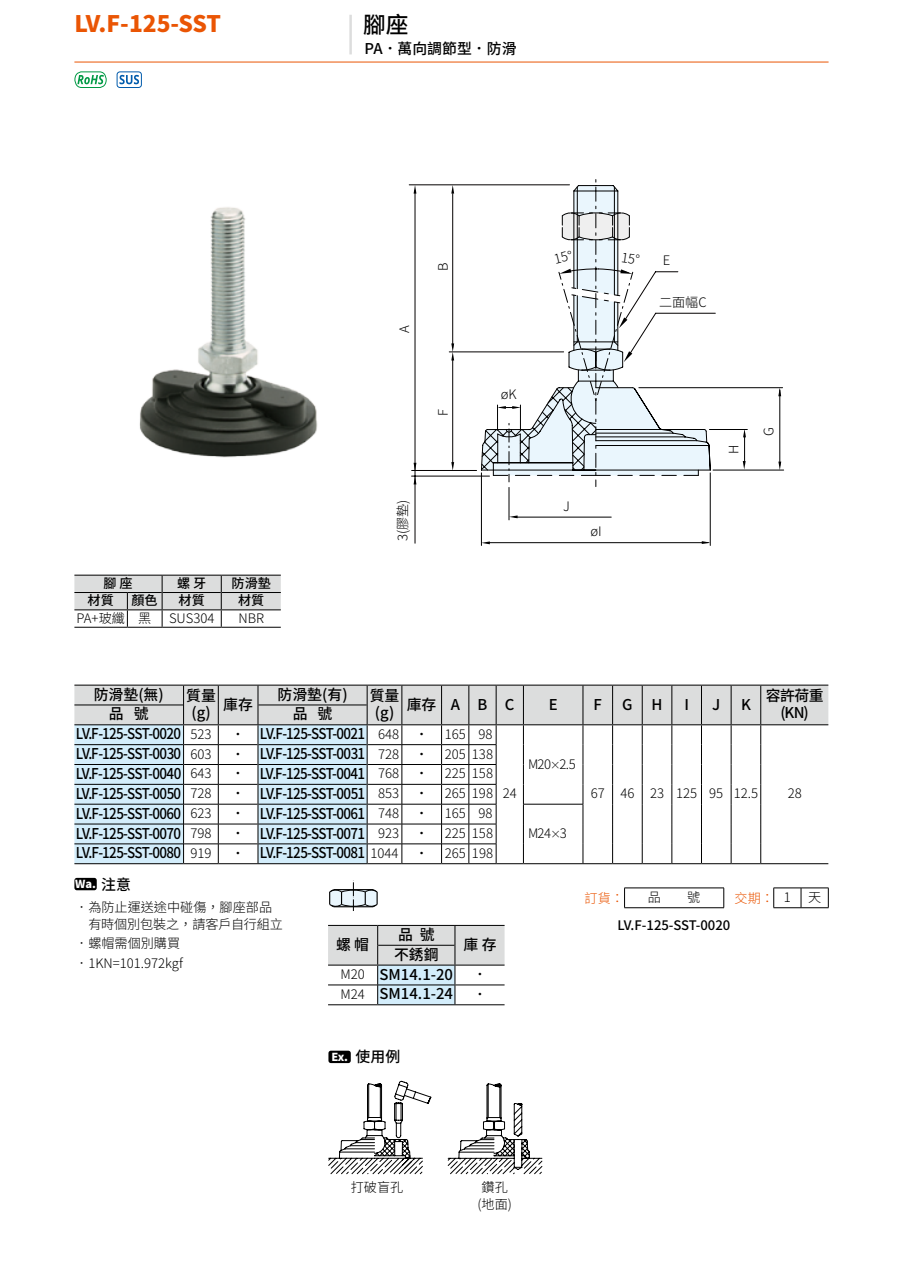
<style>
.page{position:relative;width:903px;height:1275px;background:#fff}
.page>*{position:absolute;margin:0;border:0;box-sizing:border-box;transform-origin:0 0}
.t1{font:800 22.75px "Source Han Sans TC";letter-spacing:-.02em;color:#ea5504}
.t2{font:500 22.75px "Source Han Sans TC";color:#000}
.t3{font:500 14.88px "Source Han Sans TC";letter-spacing:-.05em;color:#000;scale:.9 1}
.t4{font:500 14.88px/17.8px "Source Han Sans TC";letter-spacing:-.05em;color:#000;text-align:center}
.t5{font:500 14.88px/20.1px "Source Han Sans TC";color:#000}
.t6{font:300 13.12px/17.5px "Source Han Sans TC";color:#000}
.t7{font:500 13.12px "Source Han Sans TC";color:#000}
.t8{font:300 13.12px "Source Han Sans TC";color:#ea5504}
.t9{font:800 11.03px "Source Han Sans TC";color:#fff}
.s1{font-weight:300;font-size:13.12px}
.s2{font-size:10.5px}
.s3{font-weight:500;font-size:14.88px;color:#000}
.s4{color:#000}
</style>
<div class="page">
<hr style="left:411px;top:476px;width:78px;height:1px;background:#040000">
<hr style="left:415px;top:190px;width:1px;height:353px;background:#040000">
<hr style="left:412px;top:470px;width:65px;height:1px;background:#040000">
<hr style="left:452px;top:359px;width:1px;height:104px;background:#040000">
<hr style="left:409px;top:185px;width:160px;height:1px;background:#040000">
<hr style="left:449px;top:352px;width:115px;height:1px;background:#040000">
<hr style="left:452px;top:194px;width:1px;height:153px;background:#040000">
<svg style="left:451px;top:185px;width:3px;height:9px"></svg>
<svg style="left:414px;top:185px;width:2px;height:9px"></svg>
<svg style="left:451px;top:462px;width:3px;height:8px"></svg>
<svg style="left:451px;top:343px;width:3px;height:17px"></svg>
<svg style="left:743px;top:430px;width:3px;height:7px"></svg>
<svg style="left:778px;top:388px;width:3px;height:8px"></svg>
<svg style="left:482px;top:541px;width:8px;height:3px"></svg>
<svg style="left:702px;top:541px;width:8px;height:3px"></svg>
<svg style="left:510px;top:515px;width:7px;height:3px"></svg>
<svg style="left:414px;top:463px;width:2px;height:21px"></svg>
<svg style="left:743px;top:461px;width:2px;height:9px"></svg>
<svg style="left:778px;top:462px;width:3px;height:8px"></svg>
<hr style="left:639px;top:387px;width:143px;height:1px;background:#000">
<hr style="left:779px;top:390px;width:1px;height:75px;background:#000">
<hr style="left:709px;top:429px;width:38px;height:1px;background:#000">
<hr style="left:713px;top:470px;width:71px;height:1px;background:#000">
<hr style="left:744px;top:433px;width:1px;height:32px;background:#000">
<hr style="left:509px;top:487px;width:1px;height:33px;background:#000">
<hr style="left:515px;top:517px;width:96px;height:1px;background:#000">
<hr style="left:481px;top:473px;width:1px;height:72px;background:#000">
<hr style="left:710px;top:473px;width:1px;height:72px;background:#000">
<hr style="left:488px;top:542px;width:220px;height:1px;background:#000">
<div style="left:328px;top:1051px;width:23px;height:12px;background:#000;border-radius:2px"></div>
<img style="left:139px;top:207px;width:179px;height:251px">
<svg style="left:329px;top:882px;width:49px;height:29px"></svg>
<svg style="left:328px;top:925px;width:176px;height:80px"></svg>
<hr style="left:328px;top:965px;width:50px;height:1px;background:#000">
<hr style="left:455px;top:965px;width:49px;height:1px;background:#000">
<hr style="left:378px;top:965px;width:77px;height:1px;background:#000">
<hr style="left:74px;top:627px;width:53px;height:1px;background:#000">
<hr style="left:127px;top:627px;width:35px;height:1px;background:#000">
<hr style="left:162px;top:627px;width:59px;height:1px;background:#000">
<hr style="left:221px;top:627px;width:60px;height:1px;background:#000">
<svg style="left:74px;top:575px;width:207px;height:52px"></svg>
<svg style="left:74px;top:685px;width:754px;height:179px"></svg>
<hr style="left:701px;top:724px;width:30px;height:1px;background:#000">
<hr style="left:731px;top:724px;width:30px;height:1px;background:#000">
<hr style="left:761px;top:724px;width:67px;height:1px;background:#000">
<hr style="left:624px;top:888px;width:100px;height:1px;background:#000">
<svg style="left:624px;top:888px;width:1px;height:19px"></svg>
<svg style="left:723px;top:888px;width:1px;height:19px"></svg>
<hr style="left:624px;top:907px;width:100px;height:1px;background:#000">
<svg style="left:773px;top:888px;width:56px;height:20px"></svg>
<div style="left:74px;top:878px;width:23px;height:12px;background:#000;border-radius:2px"></div>
<svg style="left:328px;top:1081px;width:215px;height:93px"></svg>
<div style="left:74px;top:71px;width:33px;height:17px;border:1px solid #094;border-radius:7px"></div>
<svg style="left:77px;top:75px;width:27px;height:9px"></svg>
<div style="left:117px;top:71px;width:25px;height:17px;border:1px solid #005bac;border-radius:3px"></div>
<svg style="left:119px;top:75px;width:20px;height:9px"></svg>
<hr style="left:349px;top:15px;width:3px;height:39px;background:#dcdddd">
<hr style="left:74px;top:62px;width:754px;height:1px;background:#ea5504">
<svg style="left:480px;top:180px;width:236px;height:307px"></svg>
<h1 class="t1" style="left:74px;top:11px;width:148px">LV.F-125-SST</h1>
<p class="t7" style="left:103px;top:576px;width:31px">腳 座</p>
<p class="t7" style="left:177px;top:576px;width:31px">螺 牙</p>
<p class="t7" style="left:232px;top:576px;width:41px">防滑墊</p>
<p class="t7" style="left:88px;top:593px;width:28px">材質</p>
<p class="t7" style="left:131px;top:593px;width:28px">顏色</p>
<p class="t7" style="left:179px;top:593px;width:28px">材質</p>
<p class="t7" style="left:238px;top:593px;width:28px">材質</p>
<p class="t6" style="left:77px;top:609px;width:76px">PA+玻纖 黑</p>
<p class="t6" style="left:169px;top:609px;width:47px">SUS304</p>
<p class="t6" style="left:238px;top:609px;width:27px">NBR</p>
<h1 class="t2" style="left:363px;top:11px;width:47px">腳座</h1>
<p class="t5" style="left:365px;top:39px;width:153px">PA．萬向調節型．防滑</p>
<p class="t6" style="left:396px;top:333px;width:9px;rotate:-90deg">A</p>
<p class="t6" style="left:434px;top:271px;width:10px;rotate:-90deg">B</p>
<p class="t6" style="left:434px;top:416px;width:8px;rotate:-90deg">F</p>
<p class="t6" style="left:394px;top:541px;width:43px;rotate:-90deg">3(膠墊)</p>
<p class="t6" style="left:501px;top:385px;width:17px">øK</p>
<p class="t6" style="left:563px;top:497px;width:8px">J</p>
<p class="t6" style="left:590px;top:523px;width:13px">øI</p>
<p class="t6" style="left:663px;top:252px;width:9px">E</p>
<p class="t6" style="left:659px;top:293px;width:49px">二面幅C</p>
<p class="t6" style="left:725px;top:454px;width:11px;rotate:-90deg">H</p>
<p class="t6" style="left:760px;top:436px;width:10px;rotate:-90deg">G</p>
<p class="t4" style="left:94px;top:686px;width:72px">防滑墊(無)</p>
<p class="t4" style="left:186px;top:687px;width:31px">質量(g)</p>
<p class="t4" style="left:223px;top:695px;width:31px">庫存</p>
<p class="t4" style="left:277px;top:686px;width:72px">防滑墊(有)</p>
<p class="t4" style="left:370px;top:687px;width:31px">質量(g)</p>
<p class="t4" style="left:407px;top:695px;width:109px">庫存A B C</p>
<p class="t4" style="left:549px;top:695px;width:10px">E</p>
<p class="t4" style="left:593px;top:695px;width:10px">F</p>
<p class="t4" style="left:622px;top:695px;width:12px">G</p>
<p class="t4" style="left:651px;top:695px;width:13px">H</p>
<p class="t4" style="left:684px;top:695px;width:6px">I</p>
<p class="t4" style="left:712px;top:695px;width:10px">J</p>
<p class="t4" style="left:741px;top:695px;width:11px">K</p>
<p class="t4" style="left:766px;top:687px;width:59px">容許荷重</p>
<p class="t4" style="left:109px;top:705px;width:41px">品 號</p>
<p class="t4" style="left:293px;top:705px;width:41px">品 號</p>
<p class="t4" style="left:780px;top:704px;width:30px">(KN)</p>
<p class="t3" style="left:76px;top:726px;width:152px">LV.F-125-SST-0020 <span class="s1">523</span></p>
<p class="t3" style="left:231px;top:726px;width:220px"><span class="s1">·</span> LV.F-125-SST-0021 <span class="s1">648 ·</span></p>
<p class="t6" style="left:445px;top:726px;width:49px">165 98</p>
<p class="t3" style="left:76px;top:745px;width:152px">LV.F-125-SST-0030 <span class="s1">603</span></p>
<p class="t3" style="left:231px;top:745px;width:220px"><span class="s1">·</span> LV.F-125-SST-0031 <span class="s1">728 ·</span></p>
<p class="t6" style="left:445px;top:745px;width:50px">205 138</p>
<p class="t3" style="left:76px;top:765px;width:152px">LV.F-125-SST-0040 <span class="s1">643</span></p>
<p class="t3" style="left:231px;top:765px;width:220px"><span class="s1">·</span> LV.F-125-SST-0041 <span class="s1">768 ·</span></p>
<p class="t6" style="left:445px;top:765px;width:50px">225 158</p>
<p class="t3" style="left:76px;top:785px;width:152px">LV.F-125-SST-0050 <span class="s1">728</span></p>
<p class="t3" style="left:231px;top:785px;width:220px"><span class="s1">·</span> LV.F-125-SST-0051 <span class="s1">853 ·</span></p>
<p class="t6" style="left:445px;top:785px;width:50px">265 198</p>
<p class="t3" style="left:76px;top:805px;width:152px">LV.F-125-SST-0060 <span class="s1">623</span></p>
<p class="t3" style="left:231px;top:805px;width:220px"><span class="s1">·</span> LV.F-125-SST-0061 <span class="s1">748 ·</span></p>
<p class="t6" style="left:445px;top:805px;width:49px">165 98</p>
<p class="t3" style="left:76px;top:825px;width:152px">LV.F-125-SST-0070 <span class="s1">798</span></p>
<p class="t3" style="left:231px;top:825px;width:220px"><span class="s1">·</span> LV.F-125-SST-0071 <span class="s1">923 ·</span></p>
<p class="t6" style="left:445px;top:825px;width:50px">225 158</p>
<p class="t6" style="left:528px;top:824px;width:40px">M24<span class="s2">×</span>3</p>
<p class="t3" style="left:76px;top:844px;width:152px">LV.F-125-SST-0080 <span class="s1">919</span></p>
<p class="t3" style="left:231px;top:844px;width:220px"><span class="s1">·</span> LV.F-125-SST-0081 <span class="s1">1044 ·</span></p>
<p class="t6" style="left:445px;top:844px;width:50px">265 198</p>
<p class="t6" style="left:528px;top:755px;width:49px">M20<span class="s2">×</span>2.5</p>
<p class="t6" style="left:503px;top:785px;width:16px">24</p>
<p class="t9" style="left:75px;top:877px;width:57px">Wa. <span class="s3">注意</span></p>
<p class="t6" style="left:88px;top:898px;width:196px;text-indent:-13px">．為防止運送途中碰傷，腳座部品有時個別包裝之，請客戶自行組立</p>
<p class="t6" style="left:75px;top:934px;width:109px;line-height:19.2px">．螺帽需個別購買．1KN=101.972kgf</p>
<p class="t4" style="left:398px;top:926px;width:38px">品 號</p>
<p class="t4" style="left:336px;top:936px;width:35px">螺 帽</p>
<p class="t5" style="left:340px;top:944px;width:114px;text-indent:54px">不銹鋼<br><span class="s1">M20</span> SM14.1-20</p>
<p class="t4" style="left:463px;top:936px;width:35px">庫 存</p>
<p class="t6" style="left:473px;top:966px;width:15px">·</p>
<p class="t4" style="left:340px;top:985px;width:114px"><span class="s1">M24</span> SM14.1-24</p>
<p class="t6" style="left:473px;top:985px;width:15px">·</p>
<p class="t6" style="left:591px;top:785px;width:169px">67 46 23 125 95 12.5</p>
<p class="t6" style="left:788px;top:785px;width:16px">28</p>
<p class="t8" style="left:585px;top:891px;width:41px">訂貨：</p>
<p class="t6" style="left:648px;top:888px;width:15px">品</p>
<p class="t6" style="left:687px;top:888px;width:15px">號</p>
<p class="t8" style="left:734px;top:891px;width:58px">交期： <span class="s4">1</span></p>
<p class="t6" style="left:808px;top:889px;width:15px">天</p>
<p class="t7" style="left:617px;top:917px;width:114px">LV.F-125-SST-0020</p>
<p class="t9" style="left:331px;top:1050px;width:70px">Ex. <span class="s3">使用例</span></p>
<p class="t6" style="left:351px;top:1179px;width:54px">打破盲孔</p>
<p class="t6" style="left:477px;top:1179px;width:36px;text-align:center">鑽孔<br>(地面)</p>
</div>
